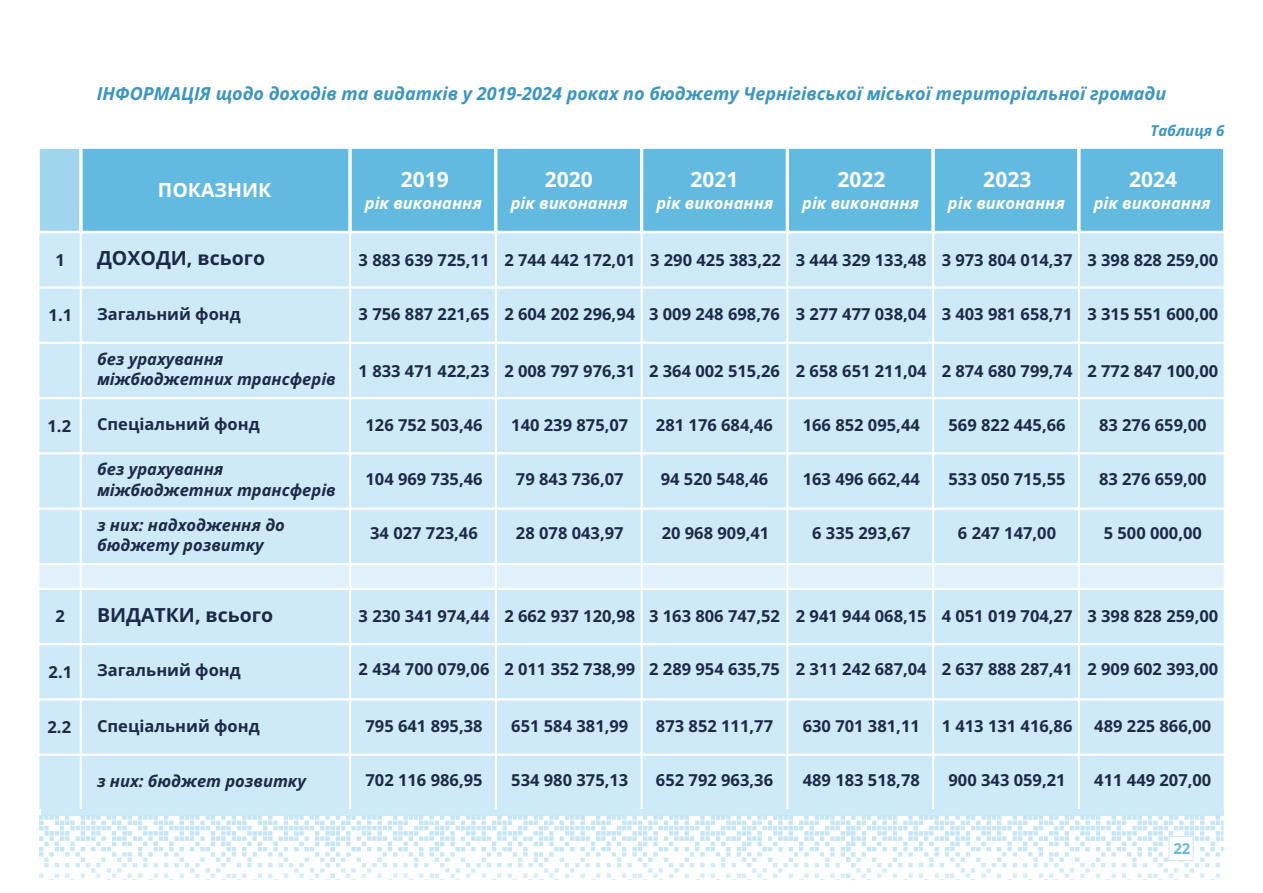
<style>
.page{position:relative;width:1263px;height:893px;background:#fff}
.page>*{position:absolute;margin:0;border:0;box-sizing:border-box;transform-origin:0 0}
.t1{font:700 21px "Open Sans";color:#fff}
.t2{font:700 19.5px "Open Sans";color:#1d2a47}
.t3{font:700 19.5px "Open Sans";color:#fff}
.t4{font:italic 700 18px "Open Sans";color:#3b95c1}
.t5{font:700 16.5px "Open Sans";color:#1d2a47}
.t6{font:italic 700 16.5px/20.2px "Open Sans";color:#1d2a47}
.t7{font:italic 700 16.5px "Open Sans";color:#fff}
.t8{font:italic 700 15px "Open Sans";color:#3b95c1}
.t9{font:700 15px "Open Sans";color:#63bae0}
</style>
<div class="page">
<div style="left:39px;top:148px;width:1185px;height:82px;background:#63bae0"></div>
<svg style="left:39px;top:230px;width:1185px;height:55px;background:#cfe9f7"></svg>
<div style="left:39px;top:285px;width:1185px;height:56px;background:#cee9f8"></div>
<div style="left:39px;top:341px;width:1185px;height:55px;background:#cee9f8"></div>
<div style="left:39px;top:396px;width:1185px;height:55px;background:#cee9f8"></div>
<div style="left:39px;top:451px;width:1185px;height:56px;background:#cee9f8"></div>
<div style="left:39px;top:507px;width:1185px;height:55px;background:#cee9f8"></div>
<svg style="left:39px;top:562px;width:1185px;height:25px;background:#e2f1fb"></svg>
<div style="left:39px;top:587px;width:1185px;height:55px;background:#cee9f8"></div>
<div style="left:39px;top:642px;width:1185px;height:55px;background:#cee9f8"></div>
<div style="left:39px;top:697px;width:1185px;height:56px;background:#cee9f8"></div>
<div style="left:39px;top:753px;width:1185px;height:59px;background:#cee9f8"></div>
<hr style="left:80px;top:202px;width:2px;height:608px;background:#fff">
<hr style="left:349px;top:202px;width:2px;height:608px;background:#fff">
<hr style="left:495px;top:202px;width:2px;height:608px;background:#fff">
<hr style="left:641px;top:202px;width:2px;height:608px;background:#fff">
<hr style="left:786px;top:202px;width:2px;height:608px;background:#fff">
<hr style="left:932px;top:202px;width:2px;height:608px;background:#fff">
<hr style="left:1078px;top:202px;width:2px;height:608px;background:#fff">
<div style="left:41px;top:809px;width:1182px;height:6px;background:#cee9f8"></div>
<svg style="left:39px;top:815px;width:1184px;height:65px"></svg>
<p class="t4" style="left:97px;top:81px;width:1071px">ІНФОРМАЦІЯ щодо доходів та видатків у 2019-2024 роках по бюджету Чернігівської міської територіальної громади</p>
<p class="t5" style="left:56px;top:248px;width:11px">1</p>
<p class="t5" style="left:49px;top:303px;width:25px">1.1</p>
<p class="t3" style="left:158px;top:176px;width:115px">ПОКАЗНИК</p>
<p class="t2" style="left:97px;top:244px;width:170px">ДОХОДИ, всього</p>
<p class="t5" style="left:97px;top:302px;width:145px">Загальний фонд</p>
<p class="t6" style="left:97px;top:348px;width:240px">без урахування міжбюджетних трансферів</p>
<p class="t5" style="left:48px;top:414px;width:25px">1.2</p>
<p class="t5" style="left:97px;top:413px;width:164px">Спеціальний фонд</p>
<p class="t6" style="left:97px;top:459px;width:240px">без урахування міжбюджетних трансферів</p>
<p class="t6" style="left:97px;top:514px;width:189px">з них: надходження до бюджету розвитку</p>
<p class="t5" style="left:56px;top:605px;width:11px">2</p>
<p class="t2" style="left:97px;top:601px;width:178px">ВИДАТКИ, всього</p>
<p class="t5" style="left:49px;top:660px;width:25px">2.1</p>
<p class="t5" style="left:97px;top:659px;width:145px">Загальний фонд</p>
<p class="t5" style="left:48px;top:715px;width:25px">2.2</p>
<p class="t5" style="left:97px;top:714px;width:164px">Спеціальний фонд</p>
<p class="t6" style="left:97px;top:770px;width:210px">з них: бюджет розвитку</p>
<p class="t1" style="left:401px;top:164px;width:50px">2019</p>
<p class="t7" style="left:365px;top:191px;width:119px">рік виконання</p>
<p class="t1" style="left:545px;top:164px;width:50px">2020</p>
<p class="t7" style="left:511px;top:191px;width:119px">рік виконання</p>
<p class="t1" style="left:690px;top:164px;width:50px">2021</p>
<p class="t7" style="left:656px;top:191px;width:119px">рік виконання</p>
<p class="t1" style="left:837px;top:164px;width:50px">2022</p>
<p class="t7" style="left:802px;top:191px;width:119px">рік виконання</p>
<p class="t1" style="left:983px;top:164px;width:50px">2023</p>
<p class="t7" style="left:948px;top:191px;width:119px">рік виконання</p>
<p class="t8" style="left:1150px;top:120px;width:76px">Таблиця 6</p>
<p class="t1" style="left:1129px;top:164px;width:50px">2024</p>
<p class="t7" style="left:1094px;top:191px;width:119px">рік виконання</p>
<p class="t5" style="left:359px;top:249px;width:132px">3 883 639 725,11</p>
<p class="t5" style="left:359px;top:303px;width:132px">3 756 887 221,65</p>
<p class="t5" style="left:504px;top:249px;width:132px">2 744 442 172,01</p>
<p class="t5" style="left:504px;top:303px;width:132px">2 604 202 296,94</p>
<p class="t5" style="left:650px;top:249px;width:278px">3 290 425 383,22 3 444 329 133,48</p>
<p class="t5" style="left:796px;top:303px;width:132px">3 277 477 038,04</p>
<p class="t5" style="left:649px;top:303px;width:132px">3 009 248 698,76</p>
<p class="t5" style="left:942px;top:249px;width:132px">3 973 804 014,37</p>
<p class="t5" style="left:942px;top:303px;width:132px">3 403 981 658,71</p>
<p class="t5" style="left:1087px;top:249px;width:132px">3 398 828 259,00</p>
<p class="t5" style="left:1087px;top:303px;width:132px">3 315 551 600,00</p>
<p class="t5" style="left:359px;top:360px;width:132px">1 833 471 422,23</p>
<p class="t5" style="left:365px;top:413px;width:119px">126 752 503,46</p>
<p class="t5" style="left:365px;top:467px;width:119px">104 969 735,46</p>
<p class="t5" style="left:370px;top:521px;width:109px">34 027 723,46</p>
<p class="t5" style="left:504px;top:360px;width:132px">2 008 797 976,31</p>
<p class="t5" style="left:511px;top:413px;width:119px">140 239 875,07</p>
<p class="t5" style="left:516px;top:467px;width:109px">79 843 736,07</p>
<p class="t5" style="left:516px;top:521px;width:109px">28 078 043,97</p>
<p class="t5" style="left:649px;top:360px;width:132px">2 364 002 515,26</p>
<p class="t5" style="left:656px;top:413px;width:119px">281 176 684,46</p>
<p class="t5" style="left:661px;top:467px;width:109px">94 520 548,46</p>
<p class="t5" style="left:662px;top:521px;width:109px">20 968 909,41</p>
<p class="t5" style="left:796px;top:360px;width:132px">2 658 651 211,04</p>
<p class="t5" style="left:803px;top:413px;width:119px">166 852 095,44</p>
<p class="t5" style="left:803px;top:467px;width:119px">163 496 662,44</p>
<p class="t5" style="left:812px;top:521px;width:100px">6 335 293,67</p>
<p class="t5" style="left:942px;top:360px;width:132px">2 874 680 799,74</p>
<p class="t5" style="left:948px;top:413px;width:119px">569 822 445,66</p>
<p class="t5" style="left:948px;top:467px;width:119px">533 050 715,55</p>
<p class="t5" style="left:958px;top:521px;width:100px">6 247 147,00</p>
<p class="t5" style="left:1087px;top:360px;width:132px">2 772 847 100,00</p>
<p class="t5" style="left:1099px;top:413px;width:109px">83 276 659,00</p>
<p class="t5" style="left:1099px;top:467px;width:109px">83 276 659,00</p>
<p class="t5" style="left:1104px;top:521px;width:100px">5 500 000,00</p>
<p class="t5" style="left:359px;top:604px;width:132px">3 230 341 974,44</p>
<p class="t5" style="left:359px;top:658px;width:132px">2 434 700 079,06</p>
<p class="t5" style="left:504px;top:604px;width:132px">2 662 937 120,98</p>
<p class="t5" style="left:504px;top:658px;width:132px">2 011 352 738,99</p>
<p class="t5" style="left:649px;top:604px;width:132px">3 163 806 747,52</p>
<p class="t5" style="left:649px;top:658px;width:132px">2 289 954 635,75</p>
<p class="t5" style="left:365px;top:714px;width:119px">795 641 895,38</p>
<p class="t5" style="left:365px;top:768px;width:119px">702 116 986,95</p>
<p class="t5" style="left:511px;top:714px;width:119px">651 584 381,99</p>
<p class="t5" style="left:511px;top:768px;width:119px">534 980 375,13</p>
<p class="t5" style="left:656px;top:714px;width:119px">873 852 111,77</p>
<p class="t5" style="left:656px;top:768px;width:119px">652 792 963,36</p>
<p class="t5" style="left:796px;top:604px;width:132px">2 941 944 068,15</p>
<p class="t5" style="left:796px;top:658px;width:132px">2 311 242 687,04</p>
<p class="t5" style="left:942px;top:604px;width:132px">4 051 019 704,27</p>
<p class="t5" style="left:942px;top:658px;width:132px">2 637 888 287,41</p>
<p class="t5" style="left:1087px;top:604px;width:132px">3 398 828 259,00</p>
<p class="t5" style="left:1087px;top:658px;width:132px">2 909 602 393,00</p>
<p class="t5" style="left:803px;top:714px;width:119px">630 701 381,11</p>
<p class="t5" style="left:803px;top:768px;width:119px">489 183 518,78</p>
<p class="t5" style="left:942px;top:714px;width:132px">1 413 131 416,86</p>
<p class="t5" style="left:948px;top:768px;width:119px">900 343 059,21</p>
<p class="t5" style="left:1094px;top:714px;width:119px">489 225 866,00</p>
<p class="t5" style="left:1094px;top:768px;width:119px">411 449 207,00</p>
<p class="t9" style="left:1173px;top:838px;width:19px">22</p>
</div>
